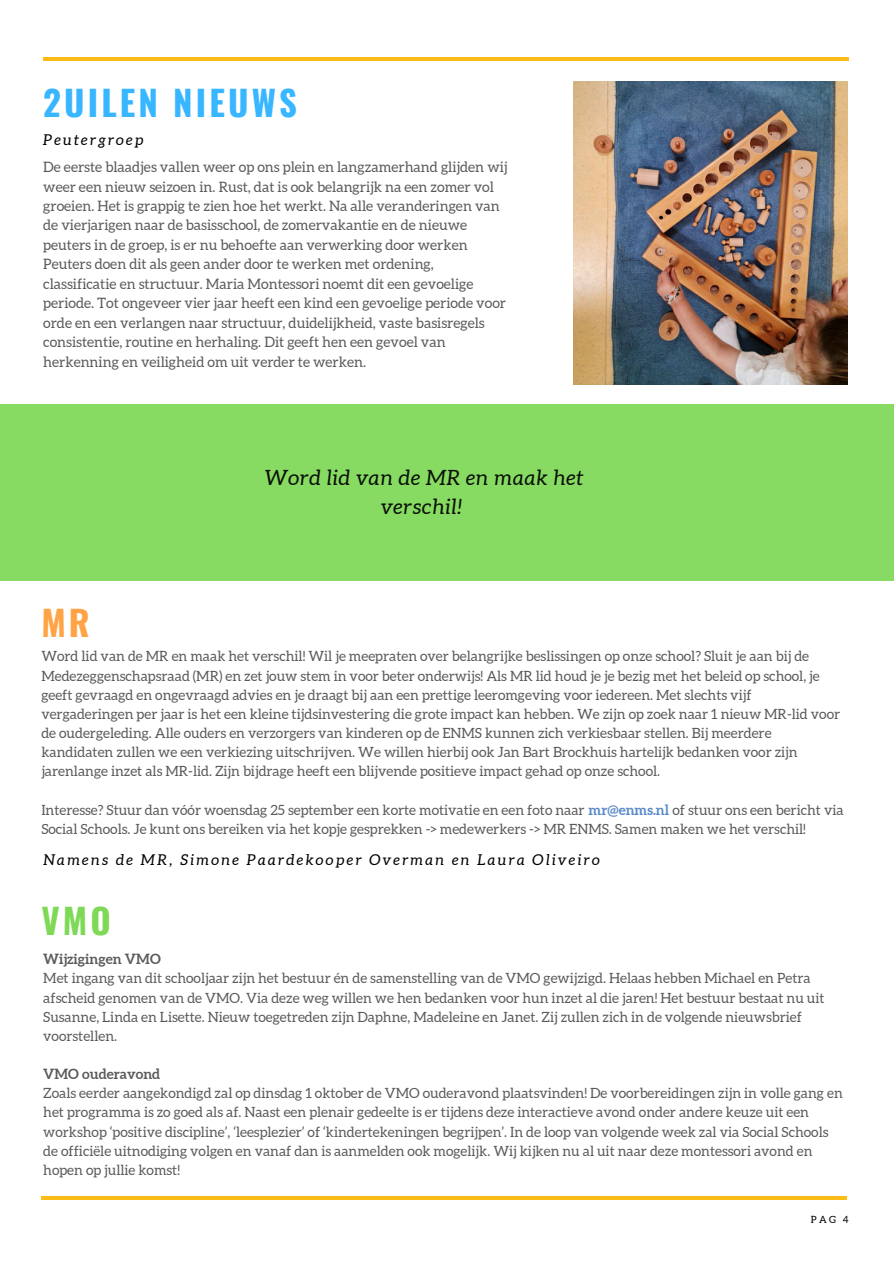
<style>
.page{position:relative;width:894px;height:1264px;background:#fff}
.page>*{position:absolute;margin:0;border:0;box-sizing:border-box;transform-origin:0 0}
.t1{font:700 34.8px "Oswald";letter-spacing:.09em;color:#38b6ff}
.t2{font:700 34.8px "Oswald";color:#7ed957}
.t3{font:700 34.8px "Oswald";color:#ffa446}
.t4{font:italic 21px/29.2px "Aleo";letter-spacing:.04em;color:#000;text-align:center}
.t5{font:italic 14.85px "Aleo";letter-spacing:.16em;color:#000}
.t6{font:14.25px/19.5px "Aleo";color:#000}
.t7{font:14.1px/19.2px "Aleo";color:#000}
.t8{font:700 14.1px "Aleo";color:#000}
.t9{font:9.9px "Aleo";color:#000}
.s1{font-weight:700;color:#004aad}
</style>
<div class="page">
<hr style="left:41px;top:1196px;width:805px;height:3px;background:#fbbc17">
<div style="left:0;top:404px;width:893px;height:176px;background:#87db62"></div>
<hr style="left:43px;top:57px;width:805px;height:4px;background:#fbbc17">
<img style="left:573px;top:81px;width:273px;height:304px">
<h3 class="t1" style="left:43px;top:76px;width:255px">2UILEN NIEUWS</h3>
<p class="t5" style="left:43px;top:132px;width:102px">Peutergroep</p>
<p class="t6" style="left:43px;top:157px;width:465px">De eerste blaadjes vallen weer op ons plein en langzamerhand glijden wij weer een nieuw seizoen in. Rust, dat is ook belangrijk na een zomer vol groeien. Het is grappig te zien hoe het werkt. Na alle veranderingen van de vierjarigen naar de basisschool, de zomervakantie en de nieuwe peuters in de groep, is er nu behoefte aan verwerking door werken Peuters doen dit als geen ander door te werken met ordening, classificatie en structuur. Maria Montessori noemt dit een gevoelige periode. Tot ongeveer vier jaar heeft een kind een gevoelige periode voor orde en een verlangen naar structuur, duidelijkheid, vaste basisregels consistentie, routine en herhaling. Dit geeft hen een gevoel van herkenning en veiligheid om uit verder te werken.</p>
<h2 class="t4" style="left:265px;top:462px;width:319px">Word lid van de MR en maak het verschil!</h2>
<h3 class="t3" style="left:41px;top:595px;width:50px">MR</h3>
<p class="t7" style="left:41px;top:647px;width:800px">Word lid van de MR en maak het verschil! Wil je meepraten over belangrijke beslissingen op onze school? Sluit je aan bij de Medezeggenschapsraad (MR) en zet jouw stem in voor beter onderwijs! Als MR lid houd je je bezig met het beleid op school, je geeft gevraagd en ongevraagd advies en je draagt bij aan een prettige leeromgeving voor iedereen. Met slechts vijf vergaderingen per jaar is het een kleine tijdsinvestering die grote impact kan hebben. We zijn op zoek naar 1 nieuw MR-lid voor de oudergeleding. Alle ouders en verzorgers van kinderen op de ENMS kunnen zich verkiesbaar stellen. Bij meerdere kandidaten zullen we een verkiezing uitschrijven. We willen hierbij ook Jan Bart Brockhuis hartelijk bedanken voor zijn jarenlange inzet als MR-lid. Zijn bijdrage heeft een blijvende positieve impact gehad op onze school.</p>
<p class="t7" style="left:41px;top:800px;width:803px">Interesse? Stuur dan vóór woensdag 25 september een korte motivatie en een foto naar <span class="s1">mr@enms.nl</span> of stuur ons een bericht via<br>Social Schools. Je kunt ons bereiken via het kopje gesprekken -&gt; medewerkers -&gt; MR ENMS. Samen maken we het verschil!</p>
<p class="t5" style="left:43px;top:851px;width:557px">Namens de MR, Simone Paardekooper Overman en Laura Oliveiro</p>
<h2 class="t2" style="left:41px;top:893px;width:71px">VMO</h2>
<p class="t8" style="left:43px;top:951px;width:119px">Wijzigingen VMO</p>
<p class="t7" style="left:43px;top:968px;width:782px">Met ingang van dit schooljaar zijn het bestuur én de samenstelling van de VMO gewijzigd. Helaas hebben Michael en Petra afscheid genomen van de VMO. Via deze weg willen we hen bedanken voor hun inzet al die jaren! Het bestuur bestaat nu uit Susanne, Linda en Lisette. Nieuw toegetreden zijn Daphne, Madeleine en Janet. Zij zullen zich in de volgende nieuwsbrief voorstellen.</p>
<p class="t8" style="left:43px;top:1065px;width:118px">VMO ouderavond</p>
<p class="t7" style="left:43px;top:1083px;width:800px">Zoals eerder aangekondigd zal op dinsdag 1 oktober de VMO ouderavond plaatsvinden! De voorbereidingen zijn in volle gang en het programma is zo goed als af. Naast een plenair gedeelte is er tijdens deze interactieve avond onder andere keuze uit een workshop ‘positive discipline’, ‘leesplezier’ of ‘kindertekeningen begrijpen’. In de loop van volgende week zal via Social Schools de officiële uitnodiging volgen en vanaf dan is aanmelden ook mogelijk. Wij kijken nu al uit naar deze montessori avond en hopen op jullie komst!</p>
<h1 class="t9" style="left:810px;top:1213px;width:39px">PAG 4</h1>
</div>
